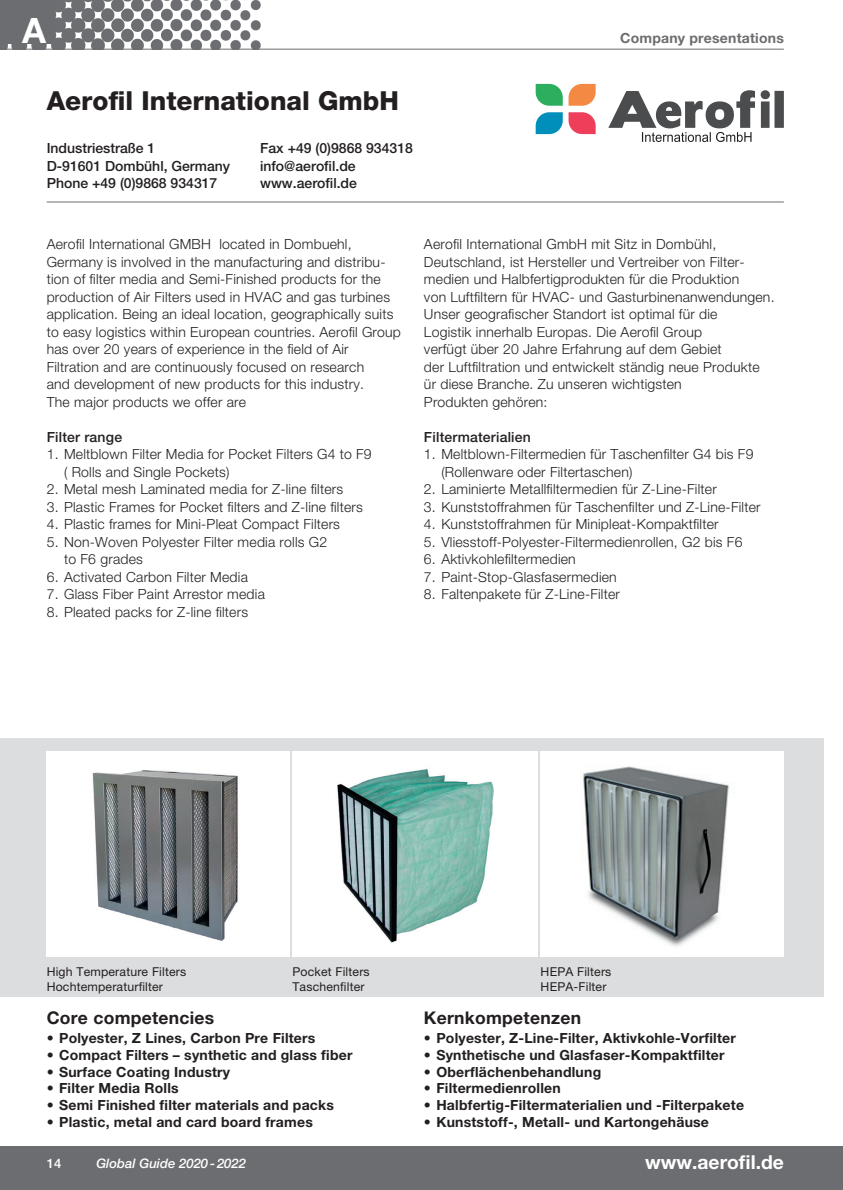
<style>
.page{position:relative;width:843px;height:1190px;background:#fff}
.page>*{position:absolute;margin:0;border:0;box-sizing:border-box;transform-origin:0 0}
.t1{font:700 35px "Helvetica Neue LT Std";color:#fff}
.t2{font:800 26.25px "Helvetica Neue LT Std";color:#231f20}
.t3{font:700 19.25px "Helvetica Neue LT Std";color:#fff}
.t4{font:700 17.5px "Helvetica Neue LT Std";letter-spacing:.015em;color:#231f20}
.t5{font:300 14px/17.5px "Helvetica Neue LT Std";letter-spacing:.015em;color:#231f20}
.t6{font:700 14px "Helvetica Neue LT Std";letter-spacing:.015em;color:#231f20}
.t7{font:500 14px/17.5px "Helvetica Neue LT Std";color:#231f20}
.t8{font:700 14px "Helvetica Neue LT Std";letter-spacing:.015em;color:#6c6d70}
.t9{font:italic 500 13.12px "Helvetica Neue LT Std";color:#fff}
.t10{font:500 13.12px "Helvetica Neue LT Std";color:#fff}
.t11{font:12.25px/14.9px "Helvetica Neue LT Std";letter-spacing:.015em;color:#231f20}
</style>
<div class="page">
<div style="left:0;top:739px;width:823px;height:258px;background:#dcdddf"></div>
<div style="left:0;top:1145px;width:842px;height:45px;background:#6c6d70"></div>
<hr style="left:47px;top:202px;width:736px;height:1px;background:#6c6d70">
<img style="left:0;top:0;width:260px;height:49px">
<hr style="left:0;top:49px;width:783px;height:1px;background:#6c6d70">
<div style="left:0;top:0;width:54px;height:44px;background:#6c6d70"></div>
<svg style="left:608px;top:90px;width:175px;height:52px"></svg>
<svg style="left:535px;top:84px;width:27px;height:22px"></svg>
<svg style="left:568px;top:84px;width:27px;height:22px"></svg>
<svg style="left:535px;top:112px;width:27px;height:22px"></svg>
<svg style="left:568px;top:112px;width:27px;height:22px"></svg>
<div style="left:47px;top:751px;width:243px;height:206px;background:#fff"></div>
<img style="left:92px;top:770px;width:146px;height:171px">
<div style="left:540px;top:751px;width:243px;height:206px;background:#fff"></div>
<img style="left:583px;top:766px;width:146px;height:180px">
<div style="left:292px;top:751px;width:246px;height:206px;background:#fff"></div>
<img style="left:337px;top:768px;width:157px;height:175px">
<h1 class="t1" style="left:22px;top:18px;width:25px">A</h1>
<h2 class="t2" style="left:47px;top:91px;width:354px">Aerofil International GmbH</h2>
<p class="t7" style="left:47px;top:141px;width:185px">Industriestraße 1<br>D-91601 Dombühl, Germany<br>Phone +49 (0)9868 934317</p>
<p class="t7" style="left:260px;top:141px;width:154px">Fax +49 (0)9868 934318 info@aerofil.de www.aerofil.de</p>
<p class="t8" style="left:620px;top:33px;width:165px">Company presentations</p>
<p class="t5" style="left:47px;top:237px;width:356px">Aerofil International GMBH located in Dombuehl, Germany is involved in the manufacturing and distribu&shy;tion of filter media and Semi-Finished products for the production of Air Filters used in HVAC and gas turbines application. Being an ideal location, geographically suits to easy logistics within European countries. Aerofil Group has over 20 years of experience in the field of Air Filtration and are continuously focused on research<br>and development of new products for this industry.<br>The major products we offer are</p>
<p class="t7" style="left:47px;top:429px;width:77px">Filter range</p>
<p class="t5" style="left:64px;top:447px;width:309px;text-indent:-17px">1. Meltblown Filter Media for Pocket Filters G4 to F9 ( Rolls and Single Pockets)</p>
<p class="t5" style="left:47px;top:482px;width:298px">2. Metal mesh Laminated media for Z-line filters</p>
<p class="t5" style="left:47px;top:499px;width:317px">3. Plastic Frames for Pocket filters and Z-line filters</p>
<p class="t5" style="left:47px;top:517px;width:295px">4. Plastic frames for Mini-Pleat Compact Filters</p>
<p class="t5" style="left:64px;top:534px;width:265px;text-indent:-17px">5. Non-Woven Polyester Filter media rolls G2 to F6 grades</p>
<p class="t5" style="left:47px;top:569px;width:203px">6. Activated Carbon Filter Media</p>
<p class="t5" style="left:47px;top:587px;width:220px">7. Glass Fiber Paint Arrestor media</p>
<p class="t5" style="left:47px;top:604px;width:203px">8. Pleated packs for Z-line filters</p>
<p class="t5" style="left:424px;top:237px;width:352px">Aerofil International GmbH mit Sitz in Dombühl, Deutschland, ist Hersteller und Vertreiber von Filter&shy;medien und Halbfertigprodukten für die Produktion<br>von Luftfiltern für HVAC- und Gasturbinenanwendungen.<br>Unser geografischer Standort ist optimal für die<br>Logistik innerhalb Europas. Die Aerofil Group<br>verfügt über 20 Jahre Erfahrung auf dem Gebiet<br>der Luftfiltration und entwickelt ständig neue Produkte ür diese Branche. Zu unseren wichtigsten<br>Produkten gehören:</p>
<p class="t7" style="left:424px;top:429px;width:108px">Filtermaterialien</p>
<p class="t5" style="left:441px;top:447px;width:313px;text-indent:-17px">1. Meltblown-Filtermedien für Taschenfilter G4 bis F9 (Rollenware oder Filtertaschen)</p>
<p class="t5" style="left:424px;top:482px;width:294px">2. Laminierte Metallfiltermedien für Z-Line-Filter</p>
<p class="t5" style="left:424px;top:499px;width:338px">3. Kunststoffrahmen für Taschenfilter und Z-Line-Filter</p>
<p class="t5" style="left:424px;top:517px;width:296px">4. Kunststoffrahmen für Minipleat-Kompaktfilter</p>
<p class="t5" style="left:424px;top:534px;width:320px">5. Vliesstoff-Polyester-Filtermedienrollen, G2 bis F6</p>
<p class="t5" style="left:424px;top:552px;width:153px">6. Aktivkohlefiltermedien</p>
<p class="t5" style="left:424px;top:569px;width:194px">7. Paint-Stop-Glasfasermedien</p>
<p class="t5" style="left:424px;top:587px;width:197px">8. Faltenpakete für Z-Line-Filter</p>
<p class="t11" style="left:47px;top:965px;width:141px">High Temperature Filters<br>Hochtemperaturfilter</p>
<p class="t11" style="left:292px;top:965px;width:79px">Pocket Filters<br>Taschenfilter</p>
<p class="t11" style="left:540px;top:965px;width:72px">HEPA Filters<br>HEPA-Filter</p>
<p class="t4" style="left:47px;top:1011px;width:169px">Core competencies</p>
<p class="t6" style="left:47px;top:1033px;width:270px">• Polyester, Z Lines, Carbon Pre Filters</p>
<p class="t6" style="left:47px;top:1050px;width:307px">• Compact Filters – synthetic and glass fiber</p>
<p class="t6" style="left:47px;top:1066px;width:185px">• Surface Coating Industry</p>
<p class="t6" style="left:47px;top:1083px;width:134px">• Filter Media Rolls</p>
<p class="t6" style="left:47px;top:1100px;width:289px">• Semi Finished filter materials and packs</p>
<p class="t6" style="left:47px;top:1116px;width:267px">• Plastic, metal and card board frames</p>
<p class="t10" style="left:47px;top:1159px;width:16px">14</p>
<p class="t9" style="left:96px;top:1159px;width:151px">Global Guide 2020 - 2022</p>
<p class="t4" style="left:424px;top:1011px;width:158px">Kernkompetenzen</p>
<p class="t6" style="left:424px;top:1033px;width:313px">• Polyester, Z-Line-Filter, Aktivkohle-Vorfilter</p>
<p class="t6" style="left:424px;top:1050px;width:302px">• Synthetische und Glasfaser-Kompaktfilter</p>
<p class="t6" style="left:424px;top:1066px;width:179px">• Oberflächenbehandlung</p>
<p class="t6" style="left:424px;top:1083px;width:138px">• Filtermedienrollen</p>
<p class="t6" style="left:424px;top:1100px;width:321px">• Halbfertig-Filtermaterialien und -Filterpakete</p>
<p class="t6" style="left:424px;top:1116px;width:286px">• Kunststoff-, Metall- und Kartongehäuse</p>
<h3 class="t3" style="left:645px;top:1155px;width:140px">www.aerofil.de</h3>
</div>
